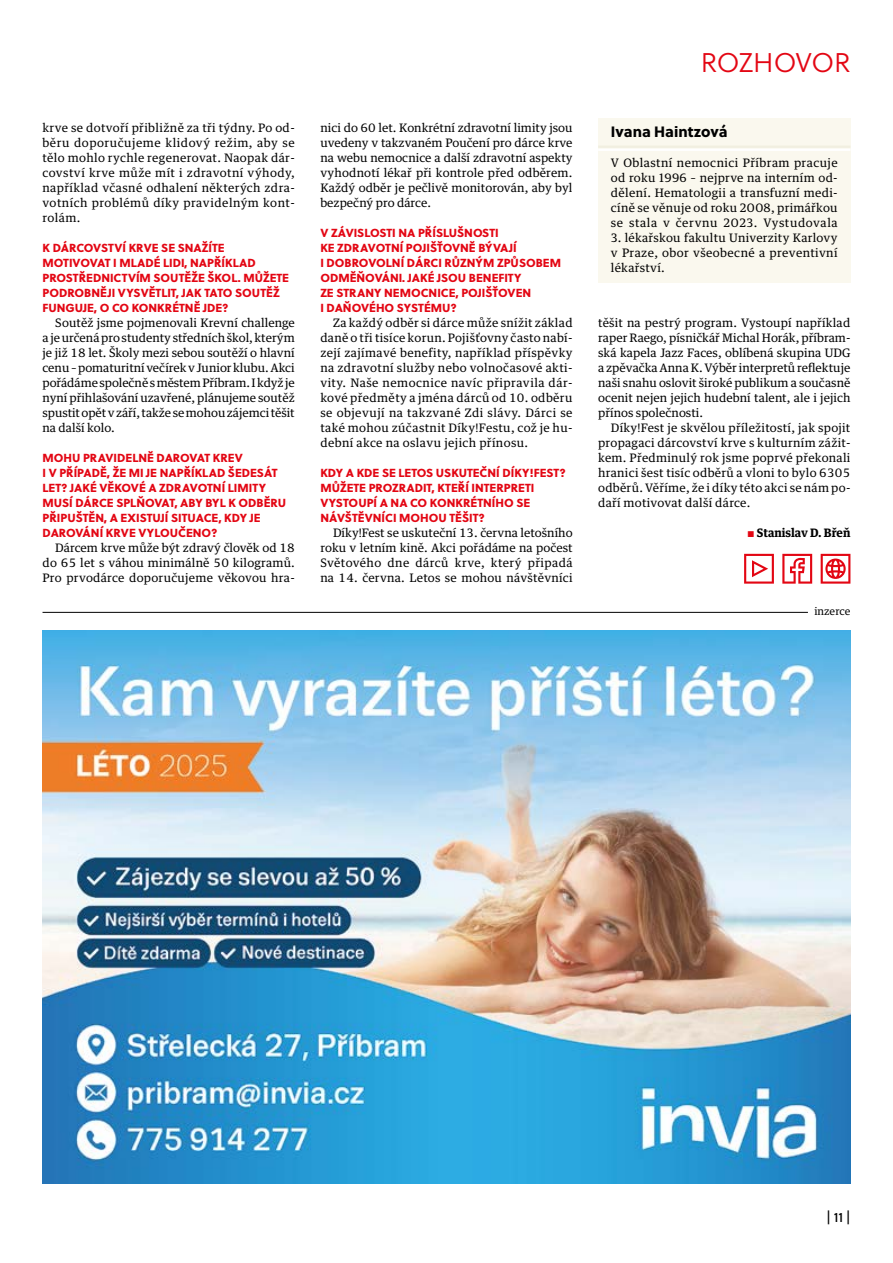
<style>
.page{position:relative;width:893px;height:1263px;background:#fff}
.page>*{position:absolute;margin:0;border:0;box-sizing:border-box;transform-origin:0 0}
.t1{font:27px "Soleil Lt";letter-spacing:-.015em;color:#e30613}
.t2{font:15px "Soleil Xb";color:#000}
.t3{font:13.5px "Soleil Bk";color:#000}
.t4{font:11.7px/15px "Guardian Text Egyp";letter-spacing:.02em;color:#000;text-align:justify}
.t5{font:11.7px/15px "Soleil Xb";color:#e30613}
.t6{font:700 11.7px "Guardian Text Egyp";color:#000}
.t7{font:10.5px "Guardian Text Egyp";color:#000}
.s1{font-family:"Soleil Bk";font-weight:400;font-size:11.55px;color:#e30613}
</style>
<div class="page">
<img style="left:43px;top:630px;width:807px;height:553px">
<hr style="left:43px;top:612px;width:765px;height:1px;background:#000">
<svg style="left:744px;top:554px;width:30px;height:30px"></svg>
<svg style="left:782px;top:554px;width:30px;height:30px"></svg>
<svg style="left:821px;top:554px;width:29px;height:30px"></svg>
<div style="left:598px;top:118px;width:252px;height:164px;background:#faf8ee"></div>
<hr style="left:598px;top:146px;width:252px;height:2px;background:#f1efe0">
<hr style="left:598px;top:149px;width:252px;height:2px;background:#fff">
<p class="t4" style="left:43px;top:120px;width:254px">krve se dotvoří přibližně za tři týdny. Po od&shy;běru doporučujeme klidový režim, aby se tělo mohlo rychle regenerovat. Naopak dár&shy;covství krve může mít i zdravotní výhody, například včasné odhalení některých zdra&shy;votních problémů díky pravidelným kont&shy;rolám.</p>
<p class="t5" style="left:43px;top:240px;width:248px">K DÁRCOVSTVÍ KRVE SE SNAŽÍTE MOTIVOVAT I MLADÉ LIDI, NAPŘÍKLAD PROSTŘEDNICTVÍM SOUTĚŽE ŠKOL. MŮŽETE PODROBNĚJI VYSVĚTLIT, JAK TATO SOUTĚŽ FUNGUJE, O CO KONKRÉTNĚ JDE?</p>
<p class="t4" style="left:43px;top:315px;width:254px;text-indent:13px">Soutěž jsme pojmenovali Krevní challenge a je určená pro studenty středních škol, kterým je již 18 let. Školy mezi sebou soutěží o hlavní cenu – pomaturitní večírek v Junior klubu. Akci pořádáme společně s městem Příbram. I když je nyní přihlašování uzavřené, plánujeme soutěž spustit opět v září, takže se mohou zájemci těšit na další kolo.</p>
<p class="t5" style="left:43px;top:450px;width:245px">MOHU PRAVIDELNĚ DAROVAT KREV<br>I V PŘÍPADĚ, ŽE MI JE NAPŘÍKLAD ŠEDESÁT LET? JAKÉ VĚKOVÉ A ZDRAVOTNÍ LIMITY MUSÍ DÁRCE SPLŇOVAT, ABY BYL K ODBĚRU PŘIPUŠTĚN, A EXISTUJÍ SITUACE, KDY JE DAROVÁNÍ KRVE VYLOUČENO?</p>
<p class="t4" style="left:43px;top:540px;width:254px;text-indent:13px">Dárcem krve může být zdravý člověk od 18 do 65 let s váhou minimálně 50 kilogramů.<br>Pro prvodárce doporučujeme věkovou hra-</p>
<p class="t4" style="left:320px;top:120px;width:254px">nici do 60 let. Konkrétní zdravotní limity jsou uvedeny v takzvaném Poučení pro dárce krve na webu nemocnice a další zdravotní aspekty vyhodnotí lékař při kontrole před odběrem.<br>Každý odběr je pečlivě monitorován, aby byl bezpečný pro dárce.</p>
<p class="t5" style="left:320px;top:225px;width:242px">V ZÁVISLOSTI NA PŘÍSLUŠNOSTI<br>KE ZDRAVOTNÍ POJIŠŤOVNĚ BÝVAJÍ<br>I DOBROVOLNÍ DÁRCI RŮZNÝM ZPŮSOBEM<br>ODMĚŇOVÁNI. JAKÉ JSOU BENEFITY<br>ZE STRANY NEMOCNICE, POJIŠŤOVEN<br>I DAŇOVÉHO SYSTÉMU?</p>
<p class="t4" style="left:320px;top:315px;width:254px;text-indent:13px">Za každý odběr si dárce může snížit základ daně o tři tisíce korun. Pojišťovny často nabí&shy;zejí zajímavé benefity, například příspěvky na zdravotní služby nebo volnočasové akti&shy;vity. Naše nemocnice navíc připravila dár&shy;kové předměty a jména dárců od 10. odběru se objevují na takzvané Zdi slávy. Dárci se také mohou zúčastnit Díky!Festu, což je hu&shy;dební akce na oslavu jejich přínosu.</p>
<p class="t5" style="left:320px;top:465px;width:247px">KDY A KDE SE LETOS USKUTEČNÍ DÍKY!FEST?<br>MŮŽETE PROZRADIT, KTEŘÍ INTERPRETI VYSTOUPÍ A NA CO KONKRÉTNÍHO SE NÁVŠTĚVNÍCI MOHOU TĚŠIT?</p>
<p class="t4" style="left:320px;top:525px;width:254px;text-indent:13px">Díky!Fest se uskuteční 13. června letošního roku v letním kině. Akci pořádáme na počest Světového dne dárců krve, který připadá na 14. června. Letos se mohou návštěvníci</p>
<h1 class="t1" style="left:701px;top:44px;width:151px">ROZHOVOR</h1>
<p class="t2" style="left:611px;top:120px;width:118px">Ivana Haintzová</p>
<p class="t4" style="left:611px;top:154px;width:228px">V Oblastní nemocnici Příbram pracuje od roku 1996 – nejprve na interním od&shy;dělení. Hematologii a transfuzní medi&shy;cíně se věnuje od roku 2008, primářkou se stala v červnu 2023. Vystudovala</p>
<p class="t4" style="left:611px;top:229px;width:228px">3. lékařskou fakultu Univerzity Karlovy v Praze, obor všeobecné a preventivní lékařství.</p>
<p class="t4" style="left:598px;top:315px;width:254px">těšit na pestrý program. Vystoupí například raper Raego, písničkář Michal Horák, příbram&shy;ská kapela Jazz Faces, oblíbená skupina UDG a zpěvačka Anna K. Výběr interpretů reflektuje naši snahu oslovit široké publikum a současně ocenit nejen jejich hudební talent, ale i jejich přínos společnosti.</p>
<p class="t4" style="left:598px;top:420px;width:254px;text-indent:13px">Díky!Fest je skvělou příležitostí, jak spojit propagaci dárcovství krve s kulturním zážit&shy;kem. Předminulý rok jsme poprvé překonali hranici šest tisíc odběrů a vloni to bylo 6305 odběrů. Věříme, že i díky této akci se nám po&shy;daří motivovat další dárce.</p>
<p class="t6" style="left:747px;top:523px;width:104px"><span class="s1">S</span> Stanislav D. Břeň</p>
<p class="t7" style="left:814px;top:602px;width:38px">inzerce</p>
<p class="t3" style="left:826px;top:1207px;width:26px">| 11 |</p>
</div>
